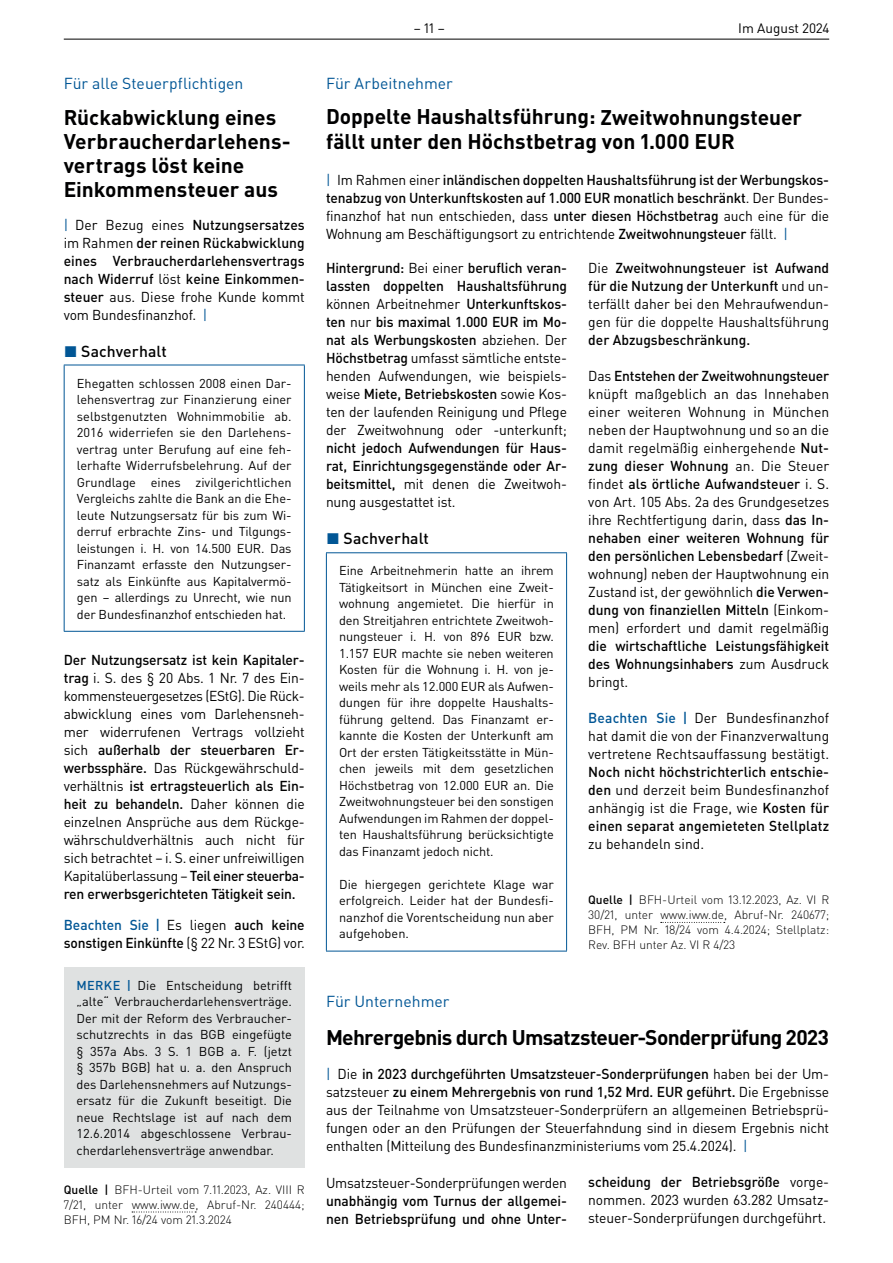
<style>
.page{position:relative;width:893px;height:1263px;background:#fff}
.page>*{position:absolute;margin:0;border:0;box-sizing:border-box;transform-origin:0 0}
.t1{font:700 21px/24px "DIN Pro";letter-spacing:-.005em;color:#000001}
.t2{font:700 21px "DIN Pro";letter-spacing:-.035em;color:#000001}
.t3{font:15.75px "DIN Pro";color:#015695}
.t4{font:500 15.75px "DIN Pro";letter-spacing:.005em;color:#000001}
.t5{font:14.25px/18px "DIN Pro";letter-spacing:-.01em;color:#000001;text-align:justify}
.t6{font:500 14.25px/18px "DIN Pro";letter-spacing:-.005em;color:#000001;text-align:justify}
.t7{font:13.5px "DIN Pro";color:#000001}
.t8{font:12.75px/16.5px "DIN Pro";letter-spacing:-.01em;color:#000001;text-align:justify}
.t9{font:300 12px/15px "DIN Pro";color:#000001;text-align:justify}
.s1{font-weight:400;color:#015695}
.s2{font-weight:400}
.s3{color:#015695}
.s4{font-weight:500}
.s5{font-weight:500;color:#015695}
</style>
<div class="page">
<hr style="left:64px;top:39px;width:765px;height:1px;background:#000001">
<hr style="left:326px;top:552px;width:241px;height:1px;background:#015695">
<hr style="left:326px;top:553px;width:1px;height:398px;background:#015695">
<hr style="left:566px;top:553px;width:1px;height:398px;background:#015695">
<hr style="left:326px;top:951px;width:241px;height:1px;background:#015695">
<svg style="left:661px;top:922px;width:64px;height:1px"></svg>
<svg style="left:132px;top:1211px;width:64px;height:1px"></svg>
<hr style="left:64px;top:365px;width:241px;height:1px;background:#015695">
<hr style="left:64px;top:365px;width:1px;height:266px;background:#015695">
<hr style="left:304px;top:365px;width:1px;height:266px;background:#015695">
<hr style="left:64px;top:631px;width:241px;height:1px;background:#015695">
<div style="left:64px;top:967px;width:241px;height:200px;background:#dfe1e1"></div>
<p class="t3" style="left:64px;top:73px;width:181px">Für alle Steuerpflichtigen</p>
<h1 class="t1" style="left:64px;top:105px;width:228px">Rückabwicklung eines<br>Verbraucherdarlehens&shy;vertrags löst keine<br>Einkommensteuer aus</h1>
<p class="t6" style="left:64px;top:216px;width:242px"><span class="s1">|</span> <span class="s2">Der Bezug eines</span> Nutzungsersatzes <span class="s2">im Rahmen</span> der reinen Rückabwicklung eines Verbraucherdarlehensvertrags nach Widerruf <span class="s2">löst</span> keine Einkommen&shy;steuer <span class="s2">aus. Diese frohe Kunde kommt vom Bundesfinanzhof.</span> <span class="s1">|</span></p>
<p class="t4" style="left:64px;top:340px;width:104px"><span class="s3">◼</span> Sachverhalt</p>
<p class="t8" style="left:77px;top:374px;width:216px">Ehegatten schlossen 2008 einen Dar&shy;lehensvertrag zur Finanzierung einer selbstgenutzten Wohnimmobilie ab.<br>2016 widerriefen sie den Darlehens&shy;vertrag unter Berufung auf eine feh&shy;lerhafte Widerrufsbelehrung. Auf der Grundlage eines zivilgerichtlichen Vergleichs zahlte die Bank an die Ehe&shy;leute Nutzungsersatz für bis zum Wi&shy;derruf erbrachte Zins- und Tilgungs&shy;leistungen i. H. von 14.500 EUR. Das Finanzamt erfasste den Nutzungser&shy;satz als Einkünfte aus Kapitalvermö&shy;gen – allerdings zu Unrecht, wie nun der Bundesfinanzhof entschieden hat.</p>
<p class="t5" style="left:64px;top:650px;width:242px"><span class="s4">Der Nutzungsersatz ist kein Kapitaler&shy;trag</span> i. S. des § 20 Abs. 1 Nr. 7 des Ein&shy;kommensteuergesetzes (EStG). Die Rück&shy;abwicklung eines vom Darlehensneh&shy;mer widerrufenen Vertrags vollzieht sich <span class="s4">außerhalb der steuerbaren Er&shy;werbssphäre.</span> Das Rückgewährschuld&shy;verhältnis <span class="s4">ist ertragsteuerlich als Ein&shy;heit zu behandeln.</span> Daher können die einzelnen Ansprüche aus dem Rückge&shy;währschuldverhältnis auch nicht für sich betrachtet – i. S. einer unfreiwilligen Kapitalüberlassung – <span class="s4">Teil einer steuerba&shy;ren erwerbsgerichteten Tätigkeit sein.</span></p>
<p class="t6" style="left:64px;top:915px;width:242px"><span class="s3">Beachten Sie |</span> <span class="s2">Es liegen</span> auch keine sonstigen Einkünfte <span class="s2">(§ 22 Nr. 3 EStG) vor.</span></p>
<p class="t8" style="left:77px;top:976px;width:217px"><span class="s5">MERKE |</span> Die Entscheidung betrifft „alte“ Verbraucherdarlehensverträge.<br>Der mit der Reform des Verbraucher&shy;schutzrechts in das BGB eingefügte § 357a Abs. 3 S. 1 BGB a. F. (jetzt § 357b BGB) hat u. a. den Anspruch des Darlehensnehmers auf Nutzungs&shy;ersatz für die Zukunft beseitigt. Die neue Rechtslage ist auf nach dem 12.6.2014 abgeschlossene Verbrau&shy;cherdarlehensverträge anwendbar.</p>
<p class="t9" style="left:64px;top:1182px;width:242px"><span class="s4">Quelle |</span> BFH-Urteil vom 7.11.2023, Az. VIII R 7/21, unter www.iww.de, Abruf-Nr. 240444; BFH, PM Nr. 16/24 vom 21.3.2024</p>
<p class="t7" style="left:414px;top:19px;width:32px">– 11 –</p>
<p class="t7" style="left:738px;top:19px;width:93px">Im August 2024</p>
<p class="t3" style="left:326px;top:73px;width:128px">Für Arbeitnehmer</p>
<h1 class="t1" style="left:326px;top:103px;width:478px;line-height:25.5px">Doppelte Haushaltsführung: Zweitwohnungsteuer fällt unter den Höchstbetrag von 1.000 EUR</h1>
<p class="t6" style="left:326px;top:171px;width:505px"><span class="s1">|</span> <span class="s2">Im Rahmen einer</span> inländischen doppelten Haushaltsführung ist der Werbungskos&shy;tenabzug von Unterkunftskosten auf 1.000 EUR monatlich beschränkt<span class="s2">. Der Bundes&shy;finanzhof hat nun entschieden, dass</span> unter diesen Höchstbetrag <span class="s2">auch eine für die Wohnung am Beschäftigungsort zu entrichtende</span> Zweitwohnungsteuer <span class="s2">fällt.</span> <span class="s1">|</span></p>
<p class="t5" style="left:326px;top:258px;width:242px"><span class="s4">Hintergrund:</span> Bei einer <span class="s4">beruflich veran&shy;lassten doppelten Haushaltsführung </span>können Arbeitnehmer <span class="s4">Unterkunftskos&shy;ten</span> nur <span class="s4">bis maximal 1.000 EUR im Mo&shy;nat als Werbungskosten</span> abziehen. Der <span class="s4">Höchstbetrag</span> umfasst sämtliche entste&shy;henden Aufwendungen, wie beispiels&shy;weise <span class="s4">Miete, Betriebskosten</span> sowie Kos&shy;ten der laufenden Reinigung und Pflege der Zweitwohnung oder -unterkunft;</p>
<p class="t6" style="left:326px;top:438px;width:242px">nicht jedoch Aufwendungen für Haus&shy;rat, Einrichtungsgegenstände oder Ar&shy;beitsmittel, <span class="s2">mit denen die Zweitwoh&shy;nung ausgestattet ist.</span></p>
<p class="t4" style="left:326px;top:528px;width:104px"><span class="s3">◼</span> Sachverhalt</p>
<p class="t8" style="left:339px;top:562px;width:216px">Eine Arbeitnehmerin hatte an ihrem Tätigkeitsort in München eine Zweit&shy;wohnung angemietet. Die hierfür in den Streitjahren entrichtete Zweitwoh&shy;nungsteuer i. H. von 896 EUR bzw.<br>1.157 EUR machte sie neben weiteren Kosten für die Wohnung i. H. von je&shy;weils mehr als 12.000 EUR als Aufwen&shy;dungen für ihre doppelte Haushalts&shy;führung geltend. Das Finanzamt er&shy;kannte die Kosten der Unterkunft am Ort der ersten Tätigkeitsstätte in Mün&shy;chen jeweils mit dem gesetzlichen Höchstbetrag von 12.000 EUR an. Die Zweitwohnungsteuer bei den sonstigen Aufwendungen im Rahmen der doppel&shy;ten Haushaltsführung berücksichtigte das Finanzamt jedoch nicht.</p>
<p class="t8" style="left:339px;top:875px;width:216px">Die hiergegen gerichtete Klage war erfolgreich. Leider hat der Bundesfi&shy;nanzhof die Vorentscheidung nun aber aufgehoben.</p>
<p class="t5" style="left:588px;top:258px;width:242px">Die <span class="s4">Zweitwohnungsteuer ist Aufwand für die Nutzung der Unterkunft</span> und un&shy;terfällt daher bei den Mehraufwendun&shy;gen für die doppelte Haushaltsführung</p>
<p class="t6" style="left:588px;top:330px;width:163px">der Abzugsbeschränkung.</p>
<p class="t5" style="left:588px;top:366px;width:242px">Das <span class="s4">Entstehen der Zweitwohnungsteuer </span>knüpft maßgeblich an das Innehaben einer weiteren Wohnung in München neben der Hauptwohnung und so an die damit regelmäßig einhergehende <span class="s4">Nut&shy;zung dieser Wohnung</span> an. Die Steuer findet <span class="s4">als örtliche Aufwandsteuer</span> i. S. von Art. 105 Abs. 2a des Grundgesetzes ihre Rechtfertigung darin, dass <span class="s4">das In&shy;nehaben einer weiteren Wohnung für den persönlichen Lebensbedarf</span> (Zweit&shy;wohnung) neben der Hauptwohnung ein Zustand ist, der gewöhnlich <span class="s4">die Verwen&shy;dung von finanziellen Mitteln</span> (Einkom&shy;men) erfordert und damit regelmäßig</p>
<p class="t6" style="left:588px;top:636px;width:242px">die wirtschaftliche Leistungsfähigkeit des Wohnungsinhabers <span class="s2">zum Ausdruck bringt.</span></p>
<p class="t5" style="left:588px;top:708px;width:242px"><span class="s5">Beachten Sie |</span> Der Bundesfinanzhof hat damit die von der Finanzverwaltung vertretene Rechtsauffassung bestätigt.</p>
<p class="t6" style="left:588px;top:762px;width:242px">Noch nicht höchstrichterlich entschie&shy;den <span class="s2">und derzeit beim Bundesfinanzhof anhängig ist die Frage, wie</span> Kosten für einen separat angemieteten Stellplatz</p>
<p class="t5" style="left:588px;top:834px;width:117px">zu behandeln sind.</p>
<p class="t9" style="left:588px;top:892px;width:242px"><span class="s4">Quelle |</span> BFH-Urteil vom 13.12.2023, Az. VI R 30/21, unter www.iww.de, Abruf-Nr. 240677; BFH, PM Nr. 18/24 vom 4.4.2024; Stellplatz:<br>Rev. BFH unter Az. VI R 4/23</p>
<p class="t3" style="left:326px;top:991px;width:125px">Für Unternehmer</p>
<h1 class="t2" style="left:326px;top:1023px;width:504px">Mehrergebnis durch Umsatzsteuer-Sonderprüfung 2023</h1>
<p class="t5" style="left:326px;top:1065px;width:505px"><span class="s3">|</span> Die <span class="s4">in 2023 durchgeführten Umsatzsteuer-Sonderprüfungen</span> haben bei der Um&shy;satzsteuer <span class="s4">zu einem Mehrergebnis von rund 1,52 Mrd. EUR geführt.</span> Die Ergebnisse aus der Teilnahme von Umsatzsteuer-Sonderprüfern an allgemeinen Betriebsprü&shy;fungen oder an den Prüfungen der Steuerfahndung sind in diesem Ergebnis nicht enthalten (Mitteilung des Bundesfinanzministeriums vom 25.4.2024). <span class="s3">|</span></p>
<p class="t5" style="left:326px;top:1173px;width:242px">Umsatzsteuer-Sonderprüfungen werden</p>
<p class="t6" style="left:326px;top:1191px;width:242px">unabhängig vom Turnus der allgemei&shy;nen Betriebsprüfung und ohne Unter-</p>
<p class="t5" style="left:588px;top:1172px;width:242px"><span class="s4">scheidung der Betriebsgröße</span> vorge&shy;nommen. 2023 wurden 63.282 Umsatz&shy;steuer-Sonderprüfungen durchgeführt.</p>
</div>
